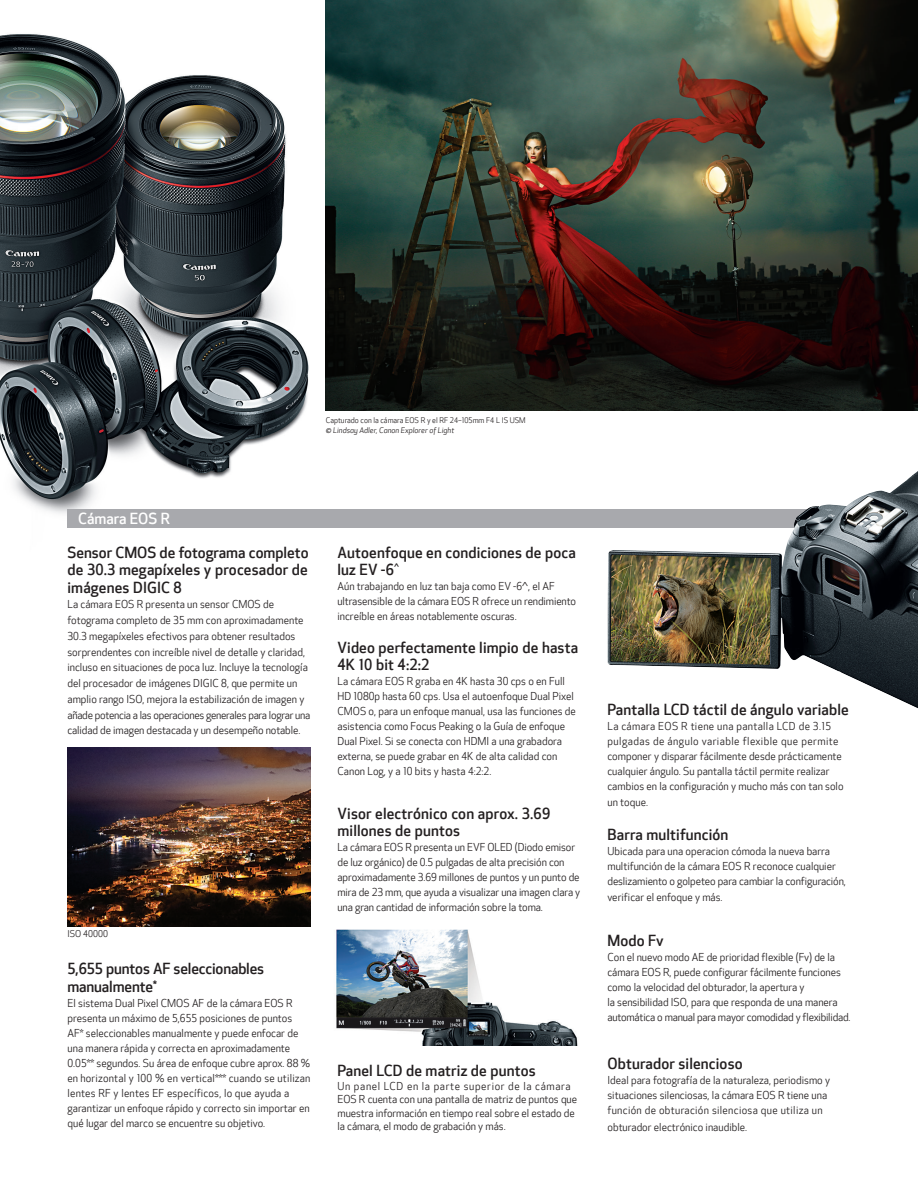
<style>
.page{position:relative;width:918px;height:1188px;background:#fff}
.page>*{position:absolute;margin:0;border:0;box-sizing:border-box;transform-origin:0 0}
.t1{font:500 15px/17.2px "Optic Sans 301";letter-spacing:.01em;color:#231f20}
.t2{font:500 15px/17.2px "Optic Sans 301";letter-spacing:-.01em;color:#231f20}
.t3{font:500 15px "Optic Sans 301";color:#fff}
.t4{font:10.5px/15px "Optic Sans 201";color:#231f20}
.t5{font:10.5px "Optic Sans 201";letter-spacing:.06em;color:#231f20}
.t6{font:9px "Optic Sans 201";color:#231f20}
.t7{font:7.5px "Optic Sans 201";color:#231f20}
.t8{font:italic 7.5px "Optic Sans 202";color:#231f20}
</style>
<div class="page">
<img style="left:0;top:0;width:326px;height:528px">
<img style="left:326px;top:0;width:592px;height:411px">
<img style="left:336px;top:929px;width:242px;height:116px">
<img style="left:68px;top:748px;width:242px;height:179px">
<div style="left:68px;top:509px;width:782px;height:19px;background:#a8a9ad"></div>
<img style="left:607px;top:471px;width:311px;height:237px">
<p class="t7" style="left:326px;top:416px;width:201px">Capturado con la cámara EOS R y el RF 24–105mm F4 L IS USM</p>
<p class="t8" style="left:326px;top:426px;width:130px">© Lindsay Adler, Canon Explorer of Light</p>
<p class="t3" style="left:78px;top:510px;width:93px">Cámara EOS R</p>
<p class="t1" style="left:68px;top:545px;width:243px;text-align:justify">Sensor CMOS de fotograma completo de 30.3 megapíxeles y procesador de imágenes DIGIC 8</p>
<p class="t4" style="left:68px;top:597px;width:244px;line-height:15.8px">La cámara EOS R presenta un sensor CMOS de fotograma completo de 35 mm con aproximadamente 30.3 megapíxeles efectivos para obtener resultados sorprendentes con increíble nivel de detalle y claridad, incluso en situaciones de poca luz. Incluye la tecnología del procesador de imágenes DIGIC 8, que permite un amplio rango ISO, mejora la estabilización de imagen y añade potencia a las operaciones generales para lograr una calidad de imagen destacada y un desempeño notable.</p>
<p class="t6" style="left:68px;top:928px;width:42px">ISO 40000</p>
<p class="t2" style="left:68px;top:961px;width:198px">5,655 puntos AF seleccionables manualmente<sup>*</sup></p>
<p class="t4" style="left:68px;top:996px;width:245px">El sistema Dual Pixel CMOS AF de la cámara EOS R presenta un máximo de 5,655 posiciones de puntos AF* seleccionables manualmente y puede enfocar de una manera rápida y correcta en aproximadamente 0.05** segundos. Su área de enfoque cubre aprox. 88 % en horizontal y 100 % en vertical*** cuando se utilizan lentes RF y lentes EF específicos, lo que ayuda a garantizar un enfoque rápido y correcto sin importar en qué lugar del marco se encuentre su objetivo.</p>
<p class="t1" style="left:338px;top:545px;width:240px;line-height:16.5px">Autoenfoque en condiciones de poca luz EV -6<sup>^</sup></p>
<p class="t4" style="left:338px;top:579px;width:240px">Aún trabajando en luz tan baja como EV -6^, el AF ultrasensible de la cámara EOS R ofrece un rendimiento increíble en áreas notablemente oscuras.</p>
<p class="t1" style="left:338px;top:639px;width:242px">Video perfectamente limpio de hasta<br>4K 10 bit 4:2:2</p>
<p class="t4" style="left:338px;top:674px;width:240px">La cámara EOS R graba en 4K hasta 30 cps o en Full HD 1080p hasta 60 cps. Usa el autoenfoque Dual Pixel CMOS o, para un enfoque manual, usa las funciones de asistencia como Focus Peaking o la Guía de enfoque Dual Pixel. Si se conecta con HDMI a una grabadora externa, se puede grabar en 4K de alta calidad con Canon Log, y a 10 bits y hasta 4:2:2.</p>
<p class="t1" style="left:338px;top:805px;width:214px">Visor electrónico con aprox. 3.69 millones de puntos</p>
<p class="t4" style="left:338px;top:840px;width:244px">La cámara EOS R presenta un EVF OLED (Diodo emisor de luz orgánico) de 0.5 pulgadas de alta precisión con aproximadamente 3.69 millones de puntos y un punto de mira de 23 mm, que ayuda a visualizar una imagen clara y una gran cantidad de información sobre la toma.</p>
<p class="t1" style="left:338px;top:1063px;width:200px">Panel LCD de matriz de puntos</p>
<p class="t5" style="left:338px;top:1080px;width:235px">Un panel LCD en la parte superior de la cámara</p>
<p class="t4" style="left:338px;top:1093px;width:241px;line-height:13.5px">EOS R cuenta con una pantalla de matriz de puntos que muestra información en tiempo real sobre el estado de la cámara, el modo de grabación y más.</p>
<p class="t1" style="left:608px;top:701px;width:243px">Pantalla LCD táctil de ángulo variable</p>
<p class="t4" style="left:608px;top:719px;width:238px">La cámara EOS R tiene una pantalla LCD de 3.15 pulgadas de ángulo variable flexible que permite componer y disparar fácilmente desde prácticamente cualquier ángulo. Su pantalla táctil permite realizar cambios en la configuración y mucho más con tan solo</p>
<p class="t4" style="left:608px;top:795px;width:42px">un toque.</p>
<p class="t1" style="left:608px;top:826px;width:122px">Barra multifunción</p>
<p class="t4" style="left:608px;top:844px;width:240px">Ubicada para una operacion cómoda la nueva barra multifunción de la cámara EOS R reconoce cualquier deslizamiento o golpeteo para cambiar la configuración,</p>
<p class="t4" style="left:608px;top:890px;width:117px">verificar el enfoque y más.</p>
<p class="t1" style="left:608px;top:932px;width:58px">Modo Fv</p>
<p class="t4" style="left:608px;top:950px;width:245px">Con el nuevo modo AE de prioridad flexible (Fv) de la cámara EOS R, puede configurar fácilmente funciones como la velocidad del obturador, la apertura y<br>la sensibilidad ISO, para que responda de una manera automática o manual para mayor comodidad y flexibilidad.</p>
<p class="t1" style="left:608px;top:1056px;width:137px">Obturador silencioso</p>
<p class="t4" style="left:608px;top:1073px;width:224px">Ideal para fotografía de la naturaleza, periodismo y situaciones silenciosas, la cámara EOS R tiene una función de obturación silenciosa que utiliza un</p>
<p class="t4" style="left:608px;top:1120px;width:141px">obturador electrónico inaudible.</p>
</div>
